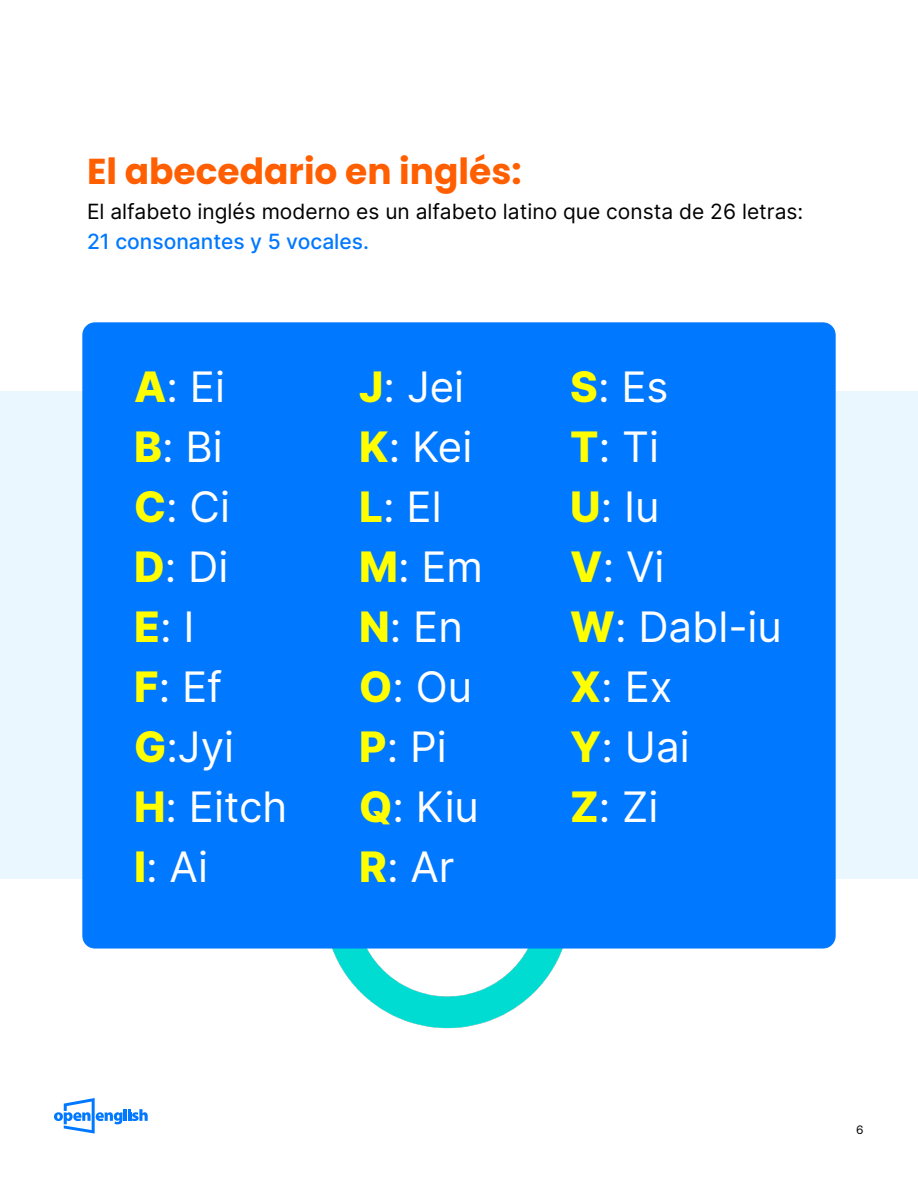
<style>
.page{position:relative;width:918px;height:1188px;background:#fff}
.page>*{position:absolute;margin:0;border:0;box-sizing:border-box;transform-origin:0 0}
.t1{font:42px "Inter";color:#fff}
.Paragraph_Style_4{font:700 36px "Poppins";color:#ff5f00}
.t2{font:21px "Inter";color:#000}
.t3{font:500 21px "Inter";color:#0078ff}
.t4{font:11.7px "Inter";color:#000}
.s1{font-weight:800;color:#ff0}
</style>
<div class="page">
<svg style="left:54px;top:1098px;width:94px;height:36px"></svg>
<img style="left:317px;top:948px;width:261px;height:81px">
<div style="left:0;top:392px;width:918px;height:487px;background:#ebf7ff"></div>
<div style="left:83px;top:323px;width:752px;height:625px;background:#0078ff;border-radius:12px"></div>
<p class="Paragraph_Style_4" style="left:87px;top:151px;width:436px">El abecedario en inglés:</p>
<p class="t2" style="left:87px;top:196px;width:718px">El alfabeto inglés moderno es un alfabeto latino que consta de 26 letras:</p>
<p class="t3" style="left:87px;top:226px;width:284px">21 consonantes y 5 vocales.</p>
<p class="t1" style="left:134px;top:356px;width:92px"><span class="s1">A</span>: Ei</p>
<p class="t1" style="left:134px;top:416px;width:90px"><span class="s1">B</span>: Bi</p>
<p class="t1" style="left:134px;top:476px;width:97px"><span class="s1">C</span>: Ci</p>
<p class="t1" style="left:134px;top:536px;width:96px"><span class="s1">D</span>: Di</p>
<p class="t1" style="left:134px;top:596px;width:62px"><span class="s1">E</span>: I</p>
<p class="t1" style="left:134px;top:656px;width:90px"><span class="s1">F</span>: Ef</p>
<p class="t1" style="left:134px;top:716px;width:101px"><span class="s1">G</span>:Jyi</p>
<p class="t1" style="left:134px;top:776px;width:155px"><span class="s1">H</span>: Eitch</p>
<p class="t1" style="left:134px;top:836px;width:75px"><span class="s1">I</span>: Ai</p>
<p class="t1" style="left:359px;top:356px;width:106px"><span class="s1">J</span>: Jei</p>
<p class="t1" style="left:359px;top:416px;width:114px"><span class="s1">K</span>: Kei</p>
<p class="t1" style="left:359px;top:476px;width:84px"><span class="s1">L</span>: El</p>
<p class="t1" style="left:359px;top:536px;width:125px"><span class="s1">M</span>: Em</p>
<p class="t1" style="left:359px;top:596px;width:105px"><span class="s1">N</span>: En</p>
<p class="t1" style="left:359px;top:656px;width:114px"><span class="s1">O</span>: Ou</p>
<p class="t1" style="left:359px;top:716px;width:89px"><span class="s1">P</span>: Pi</p>
<p class="t1" style="left:359px;top:776px;width:121px"><span class="s1">Q</span>: Kiu</p>
<p class="t1" style="left:359px;top:836px;width:97px"><span class="s1">R</span>: Ar</p>
<p class="t1" style="left:570px;top:356px;width:100px"><span class="s1">S</span>: Es</p>
<p class="t1" style="left:570px;top:416px;width:90px"><span class="s1">T</span>: Ti</p>
<p class="t1" style="left:570px;top:476px;width:91px"><span class="s1">U</span>: Iu</p>
<p class="t1" style="left:570px;top:536px;width:96px"><span class="s1">V</span>: Vi</p>
<p class="t1" style="left:570px;top:596px;width:213px"><span class="s1">W</span>: Dabl-iu</p>
<p class="t1" style="left:570px;top:656px;width:104px"><span class="s1">X</span>: Ex</p>
<p class="t1" style="left:570px;top:716px;width:121px"><span class="s1">Y</span>: Uai</p>
<p class="t1" style="left:570px;top:776px;width:90px"><span class="s1">Z</span>: Zi</p>
<p class="t4" style="left:856px;top:1121px;width:9px">6</p>
</div>
